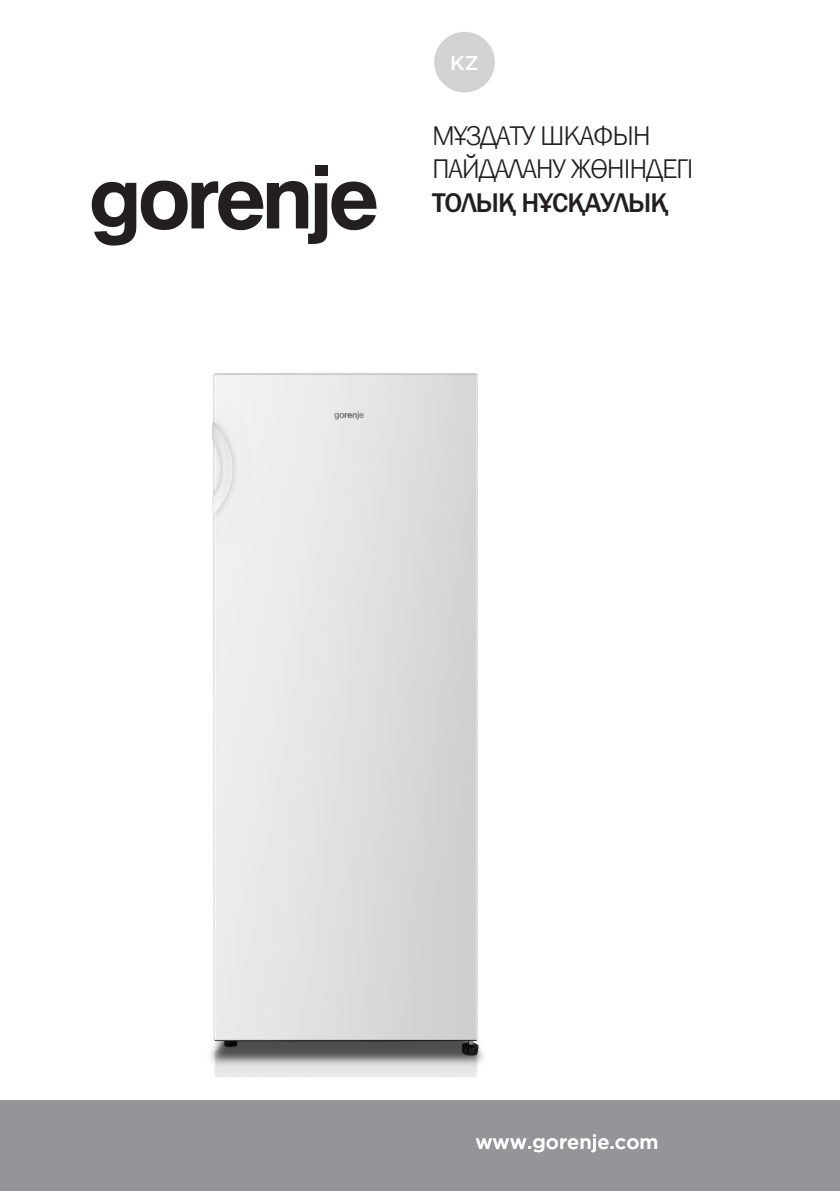
<style>
.page{position:relative;width:840px;height:1191px;background:#fff}
.page>*{position:absolute;margin:0;border:0;box-sizing:border-box;transform-origin:0 0}
.Naslovnica_naslov{font:300 28px "Franklin Gothic URW";letter-spacing:-.04em;color:#231f20}
.Naslovnica_naslov-2{font:500 28px "Franklin Gothic URW";letter-spacing:-.04em;color:#231f20}
.oznaka_drzave{font:500 20px "Gotham";color:#fff}
</style>
<div class="page">
<div style="left:0;top:1100px;width:839px;height:91px;background:#939598"></div>
<div style="left:434px;top:32px;width:60px;height:60px;background:#d1d2d4;border-radius:50%"></div>
<div style="left:314px;top:165px;width:13px;height:11px;background:#231f20"></div>
<svg style="left:92px;top:181px;width:284px;height:64px"></svg>
<img style="left:210px;top:372px;width:273px;height:704px">
<p class="oznaka_drzave" style="left:450px;top:50px;width:30px">KZ</p>
<p class="Naslovnica_naslov" style="left:432px;top:118px;width:220px">МҰЗДАТУ ШКАФЫН</p>
<p class="Naslovnica_naslov" style="left:432px;top:152px;width:263px">ПАЙДАЛАНУ ЖӨНІНДЕГІ</p>
<p class="Naslovnica_naslov-2" style="left:432px;top:185px;width:238px">ТОЛЫҚ НҰСҚАУЛЫҚ</p>
<p class="oznaka_drzave" style="left:475px;top:1128px;width:185px">www.gorenje.com</p>
</div>
